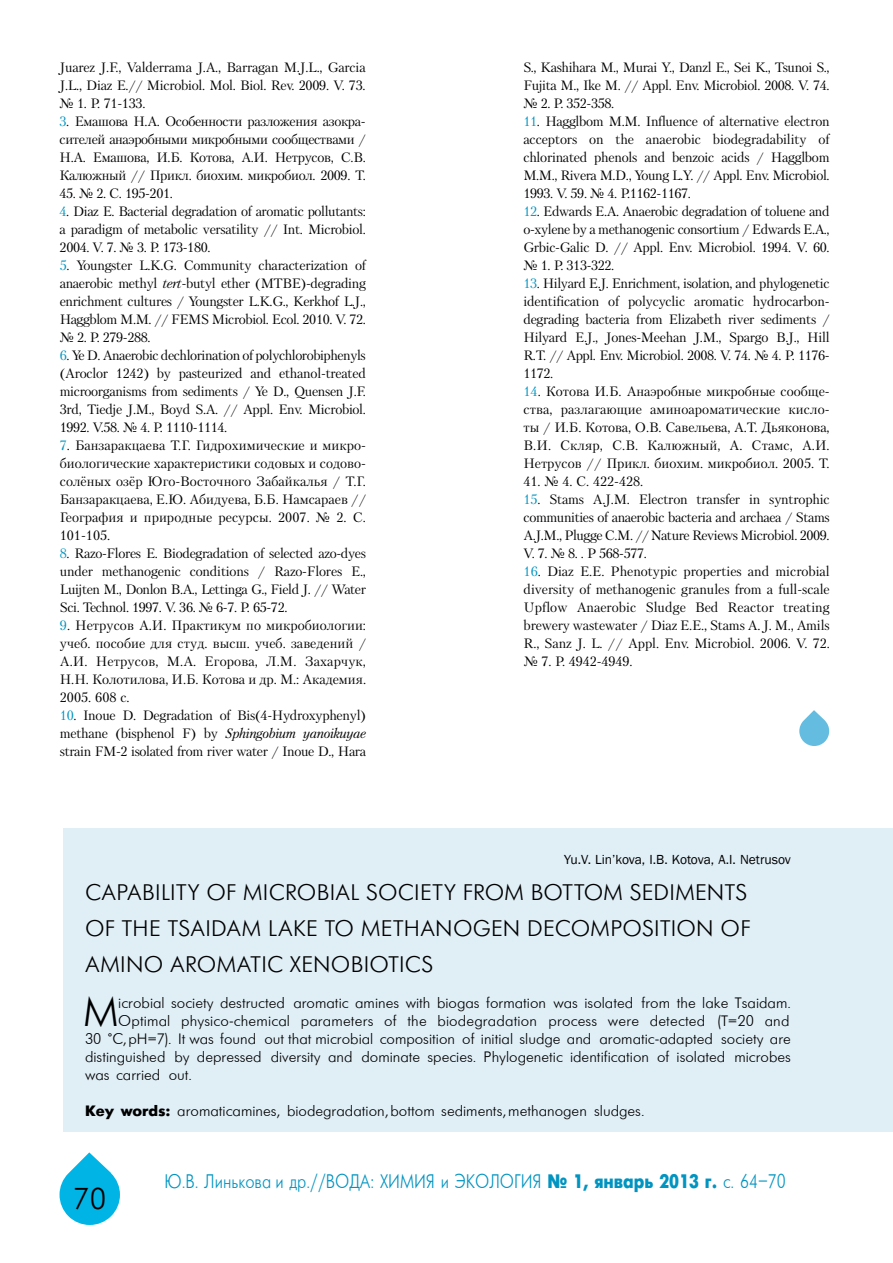
<style>
.page{position:relative;width:893px;height:1263px;background:#fff}
.page>*{position:absolute;margin:0;border:0;box-sizing:border-box;transform-origin:0 0}
.t1{font:40.65px "Futuris";color:#000}
.t2{font:30px "Futuris Cyrillic";color:#000}
.t3{font:22.5px/36px "Futuris C";letter-spacing:.015em;color:#000}
.t4{font:19.5px "Futuris";color:#0094c1;scale:.84 1}
.t5{font:15px "Futuris";color:#000}
.t6{font:13.5px/18px "Petersburg C";letter-spacing:-.025em;color:#000;text-align:justify}
.t7{font:13.5px "Franklin Gothic";letter-spacing:-.01em;color:#000}
.s1{color:#0094c1}
.s2{font-style:italic}
.s3{font-weight:700}
</style>
<div class="page">
<svg style="left:60px;top:1152px;width:60px;height:73px"></svg>
<svg style="left:799px;top:710px;width:30px;height:36px"></svg>
<div style="left:64px;top:828px;width:829px;height:303px;background:#e0eef6"></div>
<p class="t6" style="left:60px;top:58px;width:308px">Juarez J.F., Valderrama J.A., Barragan M.J.L., Garcia J.L., Diaz E./ / Microbiol. Mol. Biol. Rev. 2009. V. 73. № 1. P. 71-133.</p>
<p class="t6" style="left:60px;top:112px;width:308px"><span class="s1">3</span><span class="s2">.</span> Емашова Н.А. Особенности разложения азокра&shy;сителей анаэробными микробными сообществами / Н.А. Емашова, И.Б. Котова, А.И. Нетрусов, С.В.<br>Калюжный / / Прикл. биохим. микробиол. 2009. Т.</p>
<p class="t6" style="left:60px;top:184px;width:115px">45. № 2. С. 195-201.</p>
<p class="t6" style="left:60px;top:202px;width:308px"><span class="s1">4</span><span class="s2">.</span> Diaz E. Bacterial degradation of aromatic pollutants: a paradigm of metabolic versatility / / Int. Microbiol.<br>2004. V. 7. № 3. P. 173-180.</p>
<p class="t6" style="left:60px;top:256px;width:308px"><span class="s1">5</span><span class="s2">.</span> Youngster L.K.G. Community characterization of anaerobic methyl <span class="s2">tert-</span>butyl ether (MTBE)-degrading enrichment cultures / Youngster L.K.G., Kerkhof L.J., Haggblom M.M. / / FEMS Microbiol. Ecol. 2010. V. 72. № 2. P. 279-288.</p>
<p class="t6" style="left:60px;top:346px;width:308px"><span class="s1">6</span><span class="s2">.</span> Ye D. Anaerobic dechlorination of polychlorobiphenyls (Aroclor 1242) by pasteurized and ethanol-treated microorganisms from sediments / Ye D., Quensen J.F.<br>3rd, Tiedje J.M., Boyd S.A. / / Appl. Env. Microbiol.<br>1992. V.58. № 4. P. 1110-1114.</p>
<p class="t6" style="left:60px;top:436px;width:308px"><span class="s1">7</span><span class="s2">.</span> Банзаракцаева Т.Г. Гидрохимические и микро&shy;биологические характеристики содовых и содово&shy;солёных озёр Юго-Восточного Забайкалья / Т.Г.<br>Банзаракцаева, Е.Ю. Абидуева, Б.Б. Намсараев / / География и природные ресурсы. 2007. № 2. С.<br>101-105.</p>
<p class="t6" style="left:60px;top:544px;width:308px"><span class="s1">8</span><span class="s2">.</span> Razo-Flores E. Biodegradation of selected azo-dyes under methanogenic conditions / Razo-Flores E., Luijten M., Donlon B.A., Lettinga G., Field J. / / Water Sci. Technol. 1997. V. 36. № 6-7. P. 65-72.</p>
<p class="t6" style="left:60px;top:616px;width:308px"><span class="s1">9</span><span class="s2">.</span> Нетрусов А.И. Практикум по микробиологии: учеб. пособие для студ. высш. учеб. заведений / А.И. Нетрусов, М.А. Егорова, Л.М. Захарчук, Н.Н. Колотилова, И.Б. Котова и др. М.: Академия.<br>2005. 608 с.</p>
<p class="t6" style="left:60px;top:706px;width:308px"><span class="s1">10</span><span class="s2">.</span> Inoue D. Degradation of Bis(4-Hydroxyphenyl) methane (bisphenol F) by <span class="s2">Sphingobium yanoikuyae </span>strain FM-2 isolated from river water / Inoue D., Hara</p>
<p class="t6" style="left:523px;top:58px;width:308px">S., Kashihara M., Murai Y., Danzl E., Sei K., Tsunoi S., Fujita M., Ike M. / / Appl. Env. Microbiol. 2008. V. 74. № 2. P. 352-358.</p>
<p class="t6" style="left:523px;top:112px;width:308px"><span class="s1">11</span><span class="s2">.</span> Hagglbom M.M. Influence of alternative electron acceptors on the anaerobic biodegradability of chlorinated phenols and benzoic acids / Hagglbom M.M., Rivera M.D., Young L.Y. / / Appl. Env. Microbiol.<br>1993. V. 59. № 4. P.1162-1167.</p>
<p class="t6" style="left:523px;top:202px;width:308px"><span class="s1">12</span><span class="s2">.</span> Edwards E.A. Anaerobic degradation of toluene and o-xylene by a methanogenic consortium / Edwards E.A., Grbic-Galic D. / / Appl. Env. Microbiol. 1994. V. 60. № 1. P. 313-322.</p>
<p class="t6" style="left:523px;top:274px;width:308px"><span class="s1">13</span><span class="s2">.</span> Hilyard E.J. Enrichment, isolation, and phylogenetic identification of polycyclic aromatic hydrocarbon&shy;degrading bacteria from Elizabeth river sediments / Hilyard E.J., Jones-Meehan J.M., Spargo B.J., Hill R.T. / / Appl. Env. Microbiol. 2008. V. 74. № 4. P. 1176- 1172.</p>
<p class="t6" style="left:523px;top:382px;width:308px"><span class="s1">14</span><span class="s2">.</span> Котова И.Б. Анаэробные микробные сообще&shy;ства, разлагающие аминоароматические кисло&shy;ты / И.Б. Котова, О.В. Савельева, А.Т. Дьяконова, В.И. Скляр, С.В. Калюжный, А. Стамс, А.И.<br>Нетрусов / / Прикл. биохим. микробиол. 2005. Т.</p>
<p class="t6" style="left:524px;top:472px;width:121px">41. № 4. С. 422-428.</p>
<p class="t6" style="left:524px;top:490px;width:308px"><span class="s1">15</span><span class="s2">.</span> Stams A.J.M. Electron transfer in syntrophic communities of anaerobic bacteria and archaea / Stams A.J.M., Plugge C.M. / / Nature Reviews Microbiol. 2009.<br>V. 7. № 8. . P 568-577.</p>
<p class="t6" style="left:524px;top:562px;width:308px"><span class="s1">16</span><span class="s2">.</span> Diaz E.E. Phenotypic properties and microbial diversity of methanogenic granules from a full-scale Upflow Anaerobic Sludge Bed Reactor treating brewery wastewater / Diaz E.E., Stams A. J. M., Amils R., Sanz J. L. / / Appl. Env. Microbiol. 2006. V. 72. № 7. P. 4942-4949.</p>
<p class="t7" style="left:564px;top:851px;width:228px">Yu.V. Lin’kova, I.B. Kotova, A.I. Netrusov</p>
<h3 class="t3" style="left:85px;top:875px;width:667px">CAPABILITY OF MICROBIAL SOCIETY FROM BOTTOM SED IMENTS<br>OF THETSAIDAM LAKE TO METHANOGEN DECOMPOSITION OF<br>AMINO AROMATIC XENOBIOTICS</h3>
<h1 class="t1" style="left:83px;top:991px;width:36px">M</h1>
<p class="t5" style="left:118px;top:995px;width:674px">icrobial society destructed aromatic amines with biogas formation was isolated from the lake Tsaidam.</p>
<p class="t5" style="left:118px;top:1013px;width:673px">Optimal physico-chemical parameters of the biodegradation process were detected (T=20 and</p>
<p class="t5" style="left:85px;top:1031px;width:707px">30 °С,pH=7). It was found out that microbial composition of initial sludge and aromatic-adapted society are</p>
<p class="t5" style="left:85px;top:1049px;width:707px">distinguished by depressed diversity and dominate species. Phylogenetic identification of isolated microbes</p>
<p class="t5" style="left:85px;top:1067px;width:108px">was carried out.</p>
<p class="t5" style="left:85px;top:1103px;width:561px"><span class="s3">Key words:</span> aromaticamines, biodegradation, bottom sediments, methanogen sludges.</p>
<h2 class="t2" style="left:73px;top:1183px;width:34px">70</h2>
<h3 class="t4" style="left:164px;top:1171px;width:741px">Ю.В. Линькова и др.//ВОДА: ХИМИЯ и ЭКОЛОГИЯ <span class="s3">¹ 1, январь 2013 г.</span> c. 64–70</h3>
</div>
